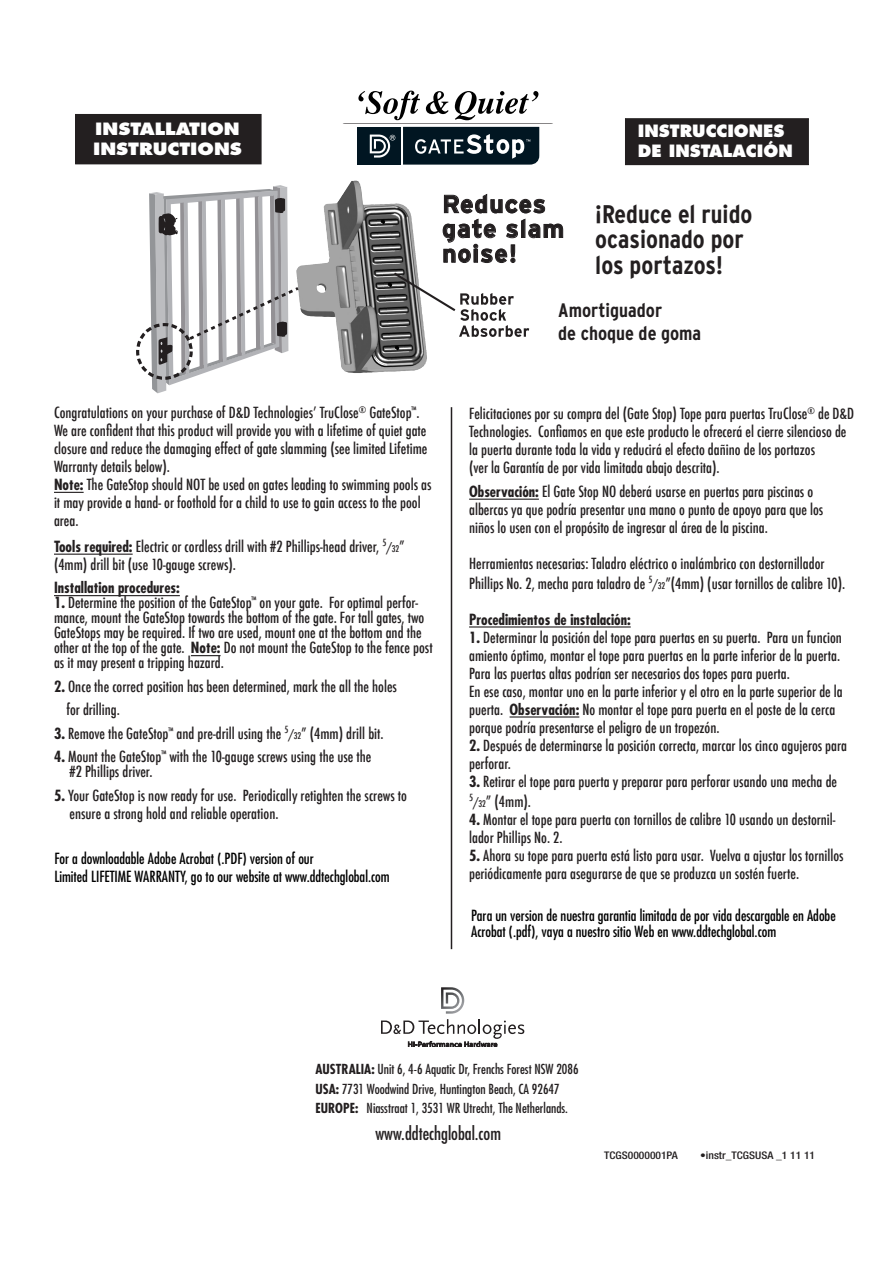
<style>
.page{position:relative;width:893px;height:1263px;background:#fff}
.page>*{position:absolute;margin:0;border:0;box-sizing:border-box;transform-origin:0 0}
.t1{font:700 condensed 25.5px/25.5px "Interstate";color:#231f20}
.t2{font:700 24.75px/24.8px "Interstate";letter-spacing:.035em;color:#231f20}
.t3{font:700 condensed 19.5px/23.4px "Interstate";color:#231f20}
.t4{font:condensed 18px "Futura";color:#231f20}
.t5{font:800 16.5px/19.8px "Futura";color:#fff}
.t6{font:800 16.5px "Futura";color:#fff;scale:1.1 1}
.t7{font:500 condensed 15px/18px "Futura";color:#231f20}
.t8{font:condensed 15px/18px "Futura";color:#000}
.t9{font:700 condensed 15px "Futura";color:#231f20}
.t10{font:condensed 13.5px "Futura";color:#231f20}
.t11{font:500 condensed 10.5px "Helvetica Neue";color:#231f20;scale:1.1 1}
.t12{font:500 condensed 9.6px "Futura";color:#231f20}
.t13{font:500 condensed 9px "Futura";color:#231f20}
.s1{font-weight:700}
.s2{font-size:12px}
.s3{font-size:15px}
.s4{font-size:9px}
</style>
<div class="page">
<div style="left:76px;top:114px;width:185px;height:50px;background:#231f20"></div>
<svg style="left:381px;top:987px;width:143px;height:60px"></svg>
<hr style="left:54px;top:492px;width:30px;height:1px;background:#231f20">
<hr style="left:54px;top:554px;width:79px;height:1px;background:#231f20">
<hr style="left:54px;top:595px;width:126px;height:1px;background:#231f20">
<hr style="left:191px;top:655px;width:30px;height:1px;background:#231f20">
<svg style="left:358px;top:91px;width:62px;height:29px"></svg>
<svg style="left:426px;top:91px;width:23px;height:23px"></svg>
<svg style="left:455px;top:91px;width:83px;height:29px"></svg>
<svg style="left:136px;top:180px;width:428px;height:195px"></svg>
<img style="left:296px;top:181px;width:58px;height:190px">
<svg style="left:392px;top:271px;width:137px;height:66px"></svg>
<div style="left:136px;top:323px;width:57px;height:57px;border:3px dashed #231f20;border-radius:50%"></div>
<svg style="left:149px;top:185px;width:153px;height:208px"></svg>
<svg style="left:442px;top:193px;width:121px;height:70px"></svg>
<hr style="left:469px;top:499px;width:70px;height:1px;background:#231f20">
<hr style="left:469px;top:626px;width:162px;height:1px;background:#231f20">
<hr style="left:510px;top:716px;width:69px;height:1px;background:#231f20">
<div style="left:625px;top:119px;width:183px;height:46px;background:#231f20"></div>
<div style="left:625px;top:118px;width:184px;height:47px;border:1px solid #231f20"></div>
<hr style="left:451px;top:407px;width:1px;height:542px;background:#231f20">
<svg style="left:403px;top:127px;width:136px;height:38px;background:#2a3b45"></svg>
<div style="left:357px;top:127px;width:44px;height:38px;background:#011622"></div>
<svg style="left:370px;top:135px;width:25px;height:23px"></svg>
<p class="t6" style="left:95px;top:119px;width:133px">INSTALLATION</p>
<p class="t6" style="left:93px;top:139px;width:137px">INSTRUCTIONS</p>
<p class="t2" style="left:442px;top:191px;width:123px">Reduces gate slam noise!</p>
<p class="t5" style="left:638px;top:121px;width:156px">INSTRUCCIONES<br>DE INSTALACIÓN</p>
<p class="t1" style="left:595px;top:201px;width:159px">¡Reduce el ruido ocasionado por los portazos!</p>
<p class="t3" style="left:558px;top:298px;width:144px">Amortiguador<br>de choque de goma</p>
<p class="t7" style="left:54px;top:404px;width:375px">Congratulations on your purchase of D&amp;D Technologiesʼ TruClose<sup>®</sup> GateStop<sup>™</sup>.<br>We are confident that this product will provide you with a lifetime of quiet gate closure and reduce the damaging effect of gate slamming (see limited Lifetime Warranty details below).</p>
<p class="t7" style="left:54px;top:476px;width:379px"><span class="s1">Note:</span> The GateStop should NOT be used on gates leading to swimming pools as it may provide a hand- or foothold for a child to use to gain access to the pool area.</p>
<p class="t7" style="left:54px;top:537px;width:334px"><span class="s1">Tools required:</span> Electric or cordless drill with #2 Phillips-head driver, <sup>5</sup></p>
<p class="t13" style="left:386px;top:543px;width:20px"><span class="s2">/</span>32<span class="s3">”</span></p>
<p class="t7" style="left:54px;top:555px;width:183px">(4mm) drill bit (use 10-gauge screws).</p>
<p class="t9" style="left:54px;top:578px;width:127px">Installation procedures:</p>
<p class="t7" style="left:54px;top:595px;width:380px;line-height:15px"><span class="s1">1.</span> Determine the position of the GateStop<sup>™</sup> on your gate. For optimal perfor&shy;mance, mount the GateStop towards the bottom of the gate. For tall gates, two GateStops may be required. If two are used, mount one at the bottom and the other at the top of the gate. <span class="s1">Note:</span> Do not mount the GateStop to the fence post as it may present a tripping hazard.</p>
<p class="t7" style="left:54px;top:677px;width:344px"><span class="s1">2.</span> Once the correct position has been determined, mark the all the holes</p>
<p class="t7" style="left:66px;top:701px;width:55px">for drilling.</p>
<p class="t7" style="left:54px;top:724px;width:331px"><span class="s1">3.</span> Remove the GateStop<sup>™</sup> and pre-drill using the <sup>5</sup><span class="s2">/</span><span class="s4">32</span>” (4mm) drill bit.</p>
<p class="t7" style="left:70px;top:749px;width:303px;line-height:15px;text-indent:-16px"><span class="s1">4.</span> Mount the GateStop<sup>™</sup> with the 10-gauge screws using the use the #2 Phillips driver.</p>
<p class="t7" style="left:70px;top:786px;width:339px;text-indent:-16px"><span class="s1">5.</span> Your GateStop is now ready for use. Periodically retighten the screws to ensure a strong hold and reliable operation.</p>
<p class="t8" style="left:54px;top:849px;width:337px">For a downloadable Adobe Acrobat (.PDF) version of our<br>Limited LIFETIME WARRANTY, go to our website at www.ddtechglobal.com</p>
<p class="t7" style="left:469px;top:404px;width:387px">Felicitaciones por su compra del (Gate Stop) Tope para puertas TruClose<sup>®</sup> de D&amp;D Technologies. Confiamos en que este producto le ofrecerá el cierre silencioso de la puerta durante toda la vida y reducirá el efecto dañino de los portazos<br>(ver la Garantía de por vida limitada abajo descrita).</p>
<p class="t7" style="left:469px;top:482px;width:356px"><span class="s1">Observación:</span> El Gate Stop NO deberá usarse en puertas para piscinas o albercas ya que podría presentar una mano o punto de apoyo para que los niños lo usen con el propósito de ingresar al área de la piscina.</p>
<p class="t7" style="left:469px;top:554px;width:378px;line-height:19.8px">Herramientas necesarias: Taladro eléctrico o inalámbrico con destornillador<br>Phillips No. 2, mecha para taladro de <sup>5</sup><span class="s2">/</span><span class="s4">32</span>”(4mm) (usar tornillos de calibre 10).</p>
<p class="t9" style="left:469px;top:609px;width:163px">Procedimientos de instalación:</p>
<p class="t7" style="left:469px;top:628px;width:375px"><span class="s1">1.</span> Determinar la posición del tope para puertas en su puerta. Para un funcion amiento óptimo, montar el tope para puertas en la parte inferior de la puerta.<br>Para las puertas altas podrían ser necesarios dos topes para puerta.<br>En ese caso, montar uno en la parte inferior y el otro en la parte superior de la puerta. <span class="s1">Observación:</span> No montar el tope para puerta en el poste de la cerca porque podría presentarse el peligro de un tropezón.</p>
<p class="t7" style="left:469px;top:736px;width:380px"><span class="s1">2.</span> Después de determinarse la posición correcta, marcar los cinco agujeros para perforar.</p>
<p class="t7" style="left:469px;top:772px;width:369px"><span class="s1">3.</span> Retirar el tope para puerta y preparar para perforar usando una mecha de</p>
<p class="t12" style="left:469px;top:791px;width:5px">5</p>
<p class="t7" style="left:473px;top:792px;width:59px"><span class="s2">/</span><span class="s4">32</span>” (4mm).</p>
<p class="t7" style="left:469px;top:810px;width:368px"><span class="s1">4.</span> Montar el tope para puerta con tornillos de calibre 10 usando un destornil&shy;lador Phillips No. 2.</p>
<p class="t7" style="left:469px;top:846px;width:376px"><span class="s1">5.</span> Ahora su tope para puerta está listo para usar. Vuelva a ajustar los tornillos periódicamente para asegurarse de que se produzca un sostén fuerte.</p>
<p class="t8" style="left:471px;top:906px;width:366px;line-height:16.5px">Para un version de nuestra garantia limitada de por vida descargable en Adobe<br>Acrobat (.pdf), vaya a nuestro sitio Web en www.ddtechglobal.com</p>
<p class="t10" style="left:315px;top:1060px;width:265px"><span class="s1">AUSTRALIA:</span> Unit 6, 4-6 Aquatic Dr, Frenchs Forest NSW 2086</p>
<p class="t10" style="left:315px;top:1080px;width:246px"><span class="s1">USA:</span> 7731 Woodwind Drive, Huntington Beach, CA 92647</p>
<p class="t10" style="left:315px;top:1099px;width:254px"><span class="s1">EUROPE:</span> Niasstraat 1, 3531 WR Utrecht, The Netherlands.</p>
<p class="t4" style="left:375px;top:1122px;width:127px">www.ddtechglobal.com</p>
<p class="t11" style="left:604px;top:1148px;width:68px">TCGS0000001PA</p>
<p class="t11" style="left:700px;top:1148px;width:106px">•instr_TCGSUSA _1 11 11</p>
</div>
